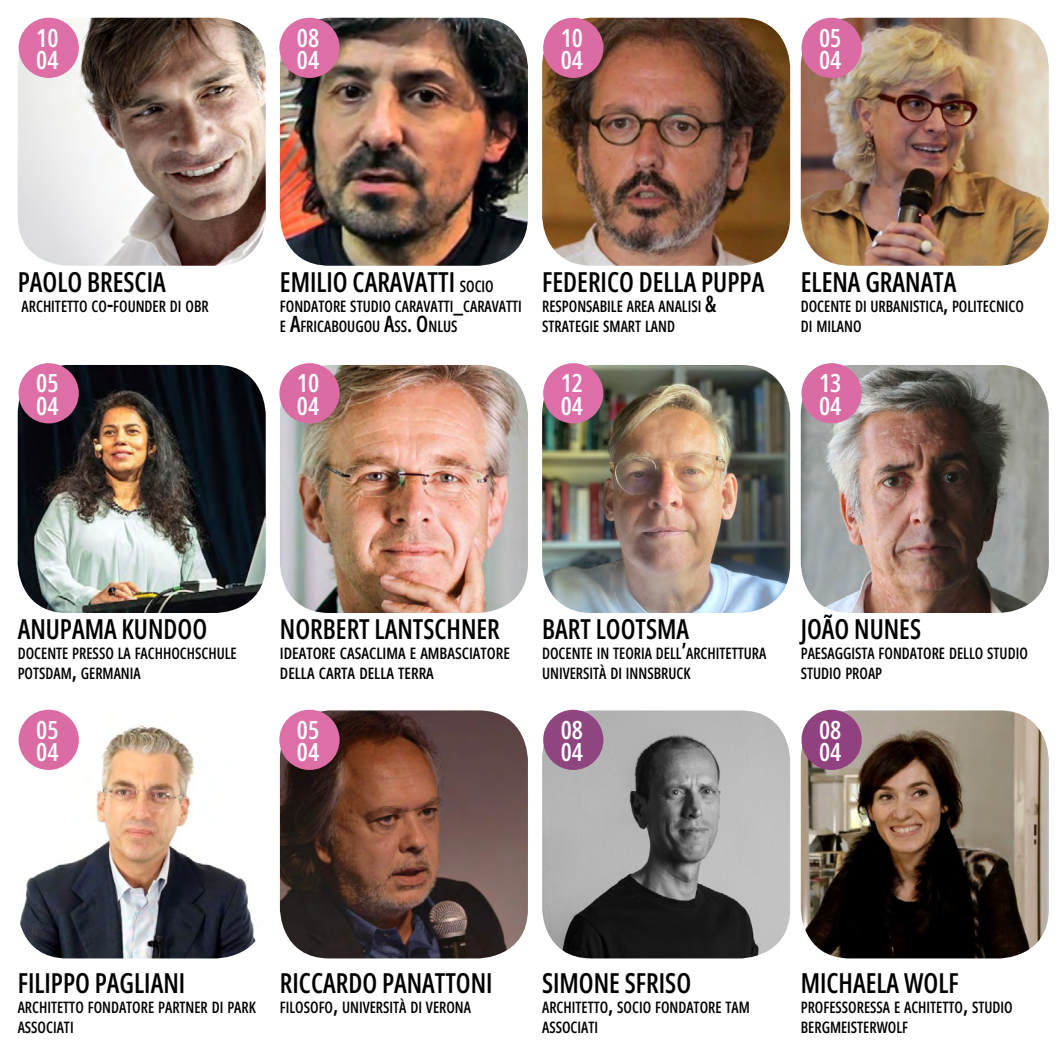
<style>
.page{position:relative;width:1063px;height:1063px;background:#fff}
.page>*{position:absolute;margin:0;border:0;box-sizing:border-box;transform-origin:0 0}
.t1{font:600 27.5px "Open Sans Condensed";color:#000;scale:.95 1}
.t2{font:600 25px/22.5px "Open Sans Condensed";color:#fff}
.t3{font:600 15.75px/20px "Open Sans Condensed";color:#000;scale:.95 1}
.t4{font:600 15.75px/20px "Open Sans Condensed";color:#000}
.s1{font-size:22.5px}
.s2{font-size:15.75px}
</style>
<div class="page">
<img style="left:18px;top:18px;width:248px;height:248px">
<img style="left:280px;top:18px;width:248px;height:248px">
<img style="left:542px;top:18px;width:248px;height:248px">
<img style="left:801px;top:18px;width:248px;height:248px">
<img style="left:18px;top:365px;width:248px;height:248px">
<img style="left:280px;top:365px;width:248px;height:248px">
<img style="left:542px;top:365px;width:248px;height:248px">
<img style="left:801px;top:365px;width:248px;height:248px">
<img style="left:18px;top:710px;width:238px;height:248px">
<img style="left:280px;top:710px;width:248px;height:248px">
<img style="left:542px;top:710px;width:248px;height:248px">
<img style="left:801px;top:710px;width:248px;height:248px">
<div style="left:19px;top:18px;width:60px;height:60px;background:#de6ea6;border-radius:50%"></div>
<div style="left:279px;top:18px;width:61px;height:60px;background:#de6ea6;border-radius:50%"></div>
<div style="left:543px;top:18px;width:60px;height:60px;background:#db6ba3;border-radius:50%"></div>
<div style="left:801px;top:18px;width:61px;height:60px;background:#db6ba3;border-radius:50%"></div>
<div style="left:19px;top:363px;width:60px;height:60px;background:#de6ea6;border-radius:50%"></div>
<div style="left:279px;top:363px;width:61px;height:60px;background:#db6ba3;border-radius:50%"></div>
<div style="left:543px;top:363px;width:60px;height:60px;background:#de6ea8;border-radius:50%"></div>
<div style="left:801px;top:363px;width:61px;height:60px;background:#db6ba3;border-radius:50%"></div>
<div style="left:19px;top:710px;width:60px;height:60px;background:#db6ba3;border-radius:50%"></div>
<div style="left:279px;top:710px;width:61px;height:60px;background:#de6ea6;border-radius:50%"></div>
<div style="left:543px;top:710px;width:60px;height:60px;background:#8f4680;border-radius:50%"></div>
<div style="left:801px;top:710px;width:61px;height:60px;background:#914080;border-radius:50%"></div>
<h2 class="t2" style="left:36px;top:26px;width:24px">10<br>04</h2>
<h2 class="t2" style="left:297px;top:26px;width:24px">08<br>04</h2>
<h2 class="t2" style="left:561px;top:26px;width:24px">10<br>04</h2>
<h2 class="t2" style="left:819px;top:26px;width:24px">05<br>04</h2>
<h1 class="t1" style="left:18px;top:263px;width:157px">PAOLO BRESCIA</h1>
<p class="t3" style="left:22px;top:295px;width:198px">ARCHITETTO CO<span class="s1">-</span>FOUNDER DI OBR</p>
<h1 class="t1" style="left:280px;top:263px;width:227px">EMILIO CARAVATTI <span class="s2">SOCIO</span></h1>
<p class="t3" style="left:280px;top:295px;width:256px">FONDATORE STUDIO CARAVATTI<span class="s1">_</span>CARAVATTI<br>E <span class="s1">A</span>FRICABOUGOU <span class="s1">A</span>SS<span class="s1">. O</span>NLUS</p>
<h1 class="t1" style="left:542px;top:263px;width:235px">FEDERICO DELLA PUPPA</h1>
<p class="t3" style="left:542px;top:295px;width:185px">RESPONSABILE AREA ANALISI <span class="s1">&amp;<br></span>STRATEGIE SMART LAND</p>
<h1 class="t1" style="left:801px;top:263px;width:165px">ELENA GRANATA</h1>
<p class="t3" style="left:801px;top:295px;width:236px">DOCENTE DI URBANISTICA<span class="s1">,</span> POLITECNICO<br>DI MILANO</p>
<h2 class="t2" style="left:36px;top:371px;width:24px">05<br>04</h2>
<h2 class="t2" style="left:297px;top:371px;width:24px">10<br>04</h2>
<h2 class="t2" style="left:561px;top:371px;width:24px">12<br>04</h2>
<h2 class="t2" style="left:819px;top:371px;width:24px">13<br>04</h2>
<h1 class="t1" style="left:18px;top:610px;width:201px">ANUPAMA KUNDOO</h1>
<p class="t3" style="left:18px;top:643px;width:232px">DOCENTE PRESSO LA FACHHOCHSCHULE<br>POTSDAM<span class="s1">,</span> GERMANIA</p>
<h1 class="t1" style="left:280px;top:610px;width:233px">NORBERT LANTSCHNER</h1>
<p class="t4" style="left:280px;top:643px;width:232px">IDEATORE CASACLIMA E AMBASCIATORE<br>DELLA CARTA DELLA TERRA</p>
<h1 class="t1" style="left:542px;top:610px;width:156px">BART LOOTSMA</h1>
<p class="t3" style="left:542px;top:643px;width:238px">DOCENTE IN TEORIA DELL<span class="s1">’</span>ARCHITETTURA<br>UNIVERSITÀ DI INNSBRUCK</p>
<h1 class="t1" style="left:801px;top:610px;width:128px">JOÃO NUNES</h1>
<p class="t3" style="left:801px;top:643px;width:241px">PAESAGGISTA FONDATORE DELLO STUDIO<br>STUDIO PROAP</p>
<h2 class="t2" style="left:36px;top:718px;width:24px">05<br>04</h2>
<h2 class="t2" style="left:297px;top:718px;width:24px">05<br>04</h2>
<h2 class="t2" style="left:561px;top:718px;width:24px">08<br>04</h2>
<h2 class="t2" style="left:819px;top:718px;width:24px">08<br>04</h2>
<h1 class="t1" style="left:18px;top:964px;width:178px">FILIPPO PAGLIANI</h1>
<p class="t3" style="left:18px;top:997px;width:252px">ARCHITETTO FONDATORE PARTNER DI PARK<br>ASSOCIATI</p>
<h1 class="t1" style="left:280px;top:964px;width:225px">RICCARDO PANATTONI</h1>
<p class="t3" style="left:280px;top:997px;width:203px">FILOSOFO<span class="s1">,</span> UNIVERSITÀ DI VERONA</p>
<h1 class="t1" style="left:542px;top:964px;width:158px">SIMONE SFRISO</h1>
<p class="t3" style="left:542px;top:997px;width:220px">ARCHITETTO<span class="s1">,</span> SOCIO FONDATORE TAM<br>ASSOCIATI</p>
<h1 class="t1" style="left:801px;top:964px;width:168px">MICHAELA WOLF</h1>
<p class="t3" style="left:801px;top:997px;width:225px">PROFESSORESSA E ACHITETTO<span class="s1">,</span> STUDIO<br>BERGMEISTERWOLF</p>
</div>
